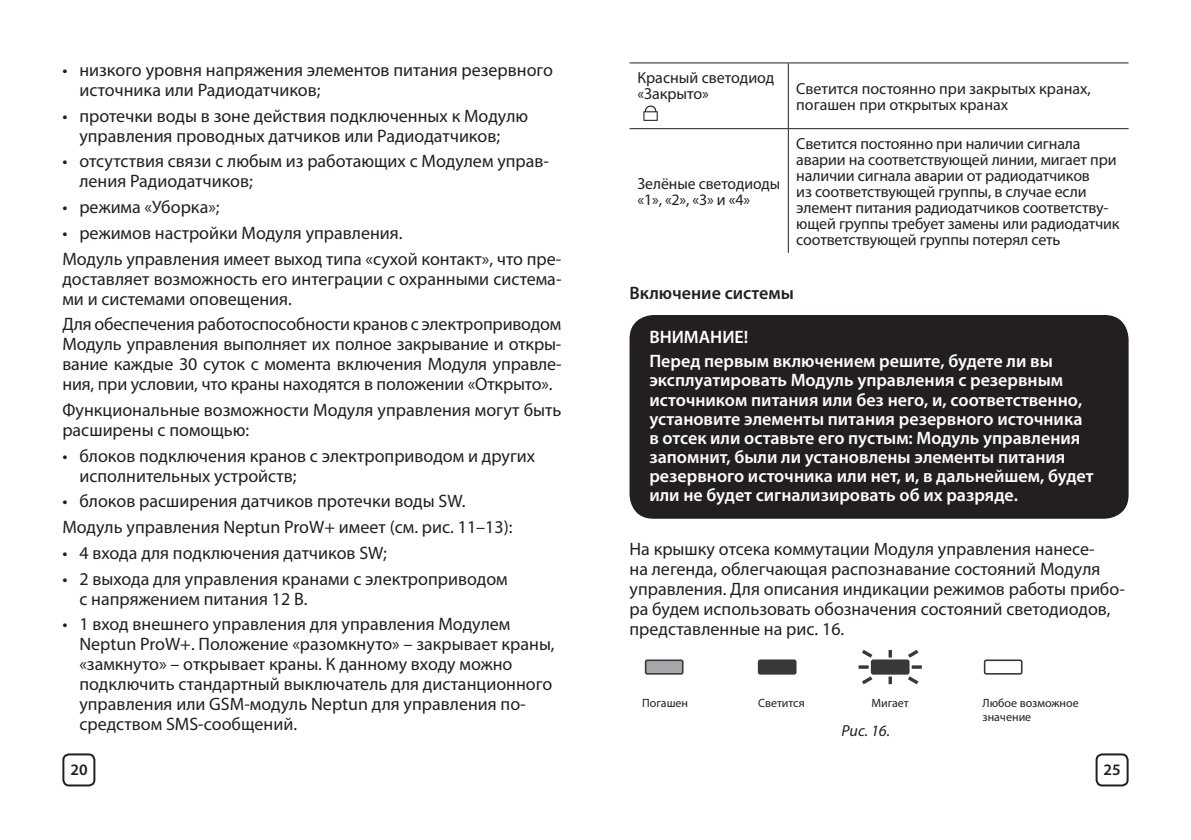
<style>
.page{position:relative;width:1191px;height:840px;background:#fff}
.page>*{position:absolute;margin:0;border:0;box-sizing:border-box;transform-origin:0 0}
.t1{font:18px/20px "Myriad Pro";color:#231f20}
.t2{font:600 18px/19px "Myriad Pro";color:#fff}
.t3{font:600 18px "Myriad Pro";color:#231f20}
.t4{font:16px/16px "Myriad Pro";letter-spacing:-.01em;color:#231f20}
.t5{font:italic 16px "Myriad Pro";color:#231f20}
.t6{font:600 16px "Myriad Pro";color:#231f20}
.t7{font:12px/14px "Myriad Pro";color:#231f20}
</style>
<div class="page">
<div style="left:62px;top:753px;width:33px;height:33px;border:2px solid #231f20;border-radius:6px"></div>
<div style="left:1095px;top:753px;width:33px;height:33px;border:2px solid #231f20;border-radius:6px"></div>
<hr style="left:629px;top:62px;width:499px;height:1px;background:#231f20">
<hr style="left:788px;top:63px;width:1px;height:65px;background:#231f20">
<hr style="left:629px;top:128px;width:499px;height:1px;background:#231f20">
<hr style="left:788px;top:129px;width:1px;height:124px;background:#231f20">
<div style="left:629px;top:315px;width:499px;height:203px;background:#231f20;border-radius:24px"></div>
<div style="left:645px;top:660px;width:37px;height:13px;background:#a6a7ab;border-radius:2px"></div>
<div style="left:645px;top:659px;width:38px;height:15px;border:2px solid #383839;border-radius:2px"></div>
<svg style="left:888px;top:650px;width:4px;height:7px"></svg>
<svg style="left:888px;top:676px;width:4px;height:7px"></svg>
<svg style="left:858px;top:649px;width:18px;height:36px"></svg>
<svg style="left:904px;top:649px;width:18px;height:36px"></svg>
<div style="left:758px;top:660px;width:37px;height:13px;background:#383839;border-radius:2px"></div>
<div style="left:758px;top:659px;width:38px;height:15px;border:2px solid #383839;border-radius:2px"></div>
<div style="left:871px;top:660px;width:37px;height:13px;background:#383839;border-radius:2px"></div>
<div style="left:871px;top:659px;width:38px;height:15px;border:2px solid #383839;border-radius:2px"></div>
<div style="left:983px;top:659px;width:39px;height:15px;border:2px solid #383839;border-radius:2px"></div>
<svg style="left:643px;top:105px;width:14px;height:16px"></svg>
<p class="t1" style="left:79px;top:61px;width:475px;text-indent:-17px">• низкого уровня напряжения элементов питания резервного источника или Радиодатчиков;</p>
<p class="t1" style="left:79px;top:107px;width:450px;text-indent:-17px">• протечки воды в зоне действия подключенных к Модулю управления проводных датчиков или Радиодатчиков;</p>
<p class="t1" style="left:79px;top:153px;width:471px;text-indent:-17px">• отсутствия связи с любым из работающих с Модулем управ&shy;ления Радиодатчиков;</p>
<p class="t1" style="left:62px;top:198px;width:159px">• режима «Уборка»;</p>
<p class="t1" style="left:62px;top:221px;width:500px;line-height:25.6px">• режимов настройки Модуля управления.<br>Модуль управления имеет выход типа «сухой контакт», что пре-</p>
<p class="t1" style="left:62px;top:270px;width:500px">доставляет возможность его интеграции с охранными система&shy;ми и системами оповещения.</p>
<p class="t1" style="left:62px;top:315px;width:501px;text-align:justify">Для обеспечения работоспособности кранов с электроприводом Модуль управления выполняет их полное закрывание и откры&shy;вание каждые 30 суток с момента включения Модуля управле&shy;ния, при условии, что краны находятся в положении «Открыто».</p>
<p class="t1" style="left:62px;top:401px;width:500px">Функциональные возможности Модуля управления могут быть расширены с помощью:</p>
<p class="t1" style="left:79px;top:447px;width:457px;text-indent:-17px">• блоков подключения кранов с электроприводом и других исполнительных устройств;</p>
<p class="t1" style="left:62px;top:489px;width:451px;line-height:25.6px">• блоков расширения датчиков протечки воды SW.<br>Модуль управления Neptun ProW+ имеет (см. рис. 11–13):</p>
<p class="t1" style="left:62px;top:544px;width:326px">• 4 входа для подключения датчиков SW;</p>
<p class="t1" style="left:79px;top:569px;width:430px;text-indent:-17px">• 2 выхода для управления кранами с электроприводом с напряжением питания 12 В.</p>
<p class="t1" style="left:79px;top:615px;width:477px;text-indent:-17px">• 1 вход внешнего управления для управления Модулем Neptun ProW+. Положение «разомкнуто» – закрывает краны, «замкнуто» – открывает краны. К данному входу можно подключить стандартный выключатель для дистанционного управления или GSM-модуль Neptun для управления по&shy;средством SMS-сообщений.</p>
<p class="t6" style="left:70px;top:762px;width:19px">20</p>
<p class="t4" style="left:637px;top:71px;width:138px">Красный светодиод «Закрыто»</p>
<p class="t4" style="left:796px;top:82px;width:296px">Светится постоянно при закрытых кранах, погашен при открытых кранах</p>
<p class="t4" style="left:637px;top:176px;width:144px">Зелёные светодиоды «1», «2», «3» и «4»</p>
<p class="t4" style="left:796px;top:136px;width:325px">Светится постоянно при наличии сигнала аварии на соответствующей линии, мигает при наличии сигнала аварии от радиодатчиков<br>из соответствующей группы, в случае если элемент питания радиодатчиков соответству&shy;ющей группы требует замены или радиодатчик соответствующей группы потерял сеть</p>
<p class="t3" style="left:629px;top:286px;width:166px">Включение системы</p>
<p class="t2" style="left:649px;top:325px;width:405px;line-height:24.6px">ВНИМАНИЕ!<br>Перед первым включением решите, будете ли вы</p>
<p class="t2" style="left:649px;top:372px;width:446px">эксплуатировать Модуль управления с резервным источником питания или без него, и, соответственно, установите элементы питания резервного источника в отсек или оставьте его пустым: Модуль управления запомнит, были ли установлены элементы питания резервного источника или нет, и, в дальнейшем, будет или не будет сигнализировать об их разряде.</p>
<p class="t1" style="left:629px;top:540px;width:497px">На крышку отсека коммутации Модуля управления нанесе-<br>на легенда, облегчающая распознавание состояний Модуля управления. Для описания индикации режимов работы прибо&shy;ра будем использовать обозначения состояний светодиодов, представленные на рис. 16.</p>
<p class="t7" style="left:642px;top:696px;width:47px">Погашен</p>
<p class="t7" style="left:758px;top:696px;width:48px">Светится</p>
<p class="t7" style="left:871px;top:696px;width:39px">Мигает</p>
<p class="t7" style="left:982px;top:696px;width:98px">Любое возможное значение</p>
<p class="t5" style="left:841px;top:724px;width:50px">Рис. 16.</p>
<p class="t6" style="left:1103px;top:762px;width:19px">25</p>
</div>
